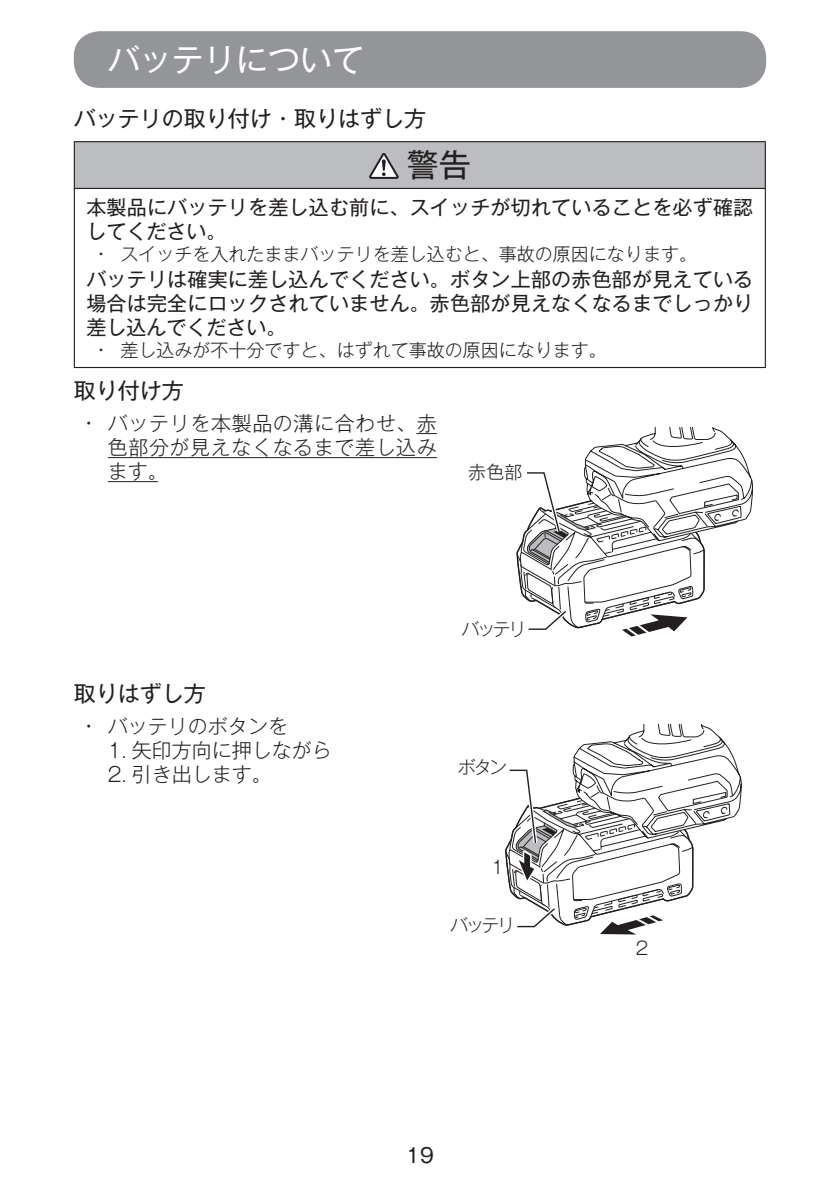
<style>
.page{position:relative;width:840px;height:1191px;background:#fff}
.page>*{position:absolute;margin:0;border:0;box-sizing:border-box;transform-origin:0 0}
.t1{font:32px "Gothic MB101 Pro";color:#fff}
.t2{font:32px "Gothic MB101 Pro";color:#231f20}
.t3{font:22px "Gothic MB101 Pro";color:#231f20}
.t4{font:20px/24px "Gothic MB101 Pro";letter-spacing:.01em;color:#231f20}
.t5{font:300 20px/24px "Gothic MB101 Pro";letter-spacing:.03em;color:#231f20;text-align:justify}
.t6{font:300 20px "Gothic MB101 Pro";color:#231f20}
.t7{font:300 18px "Gothic MB101 Pro";color:#231f20}
.t8{font:18px "Gothic MB101 Pro Light 90 msp RKSJ H";letter-spacing:-.12em;color:#231f20}
</style>
<div class="page">
<div style="left:74px;top:31px;width:691px;height:57px;background:#939598;border-radius:26px"></div>
<svg style="left:416px;top:433px;width:21px;height:1px"></svg>
<hr style="left:108px;top:457px;width:329px;height:1px;background:#231f20">
<hr style="left:108px;top:481px;width:50px;height:1px;background:#231f20">
<div style="left:74px;top:142px;width:690px;height:46px;background:#bcbdc0"></div>
<hr style="left:74px;top:189px;width:1px;height:178px;background:#231f20">
<hr style="left:764px;top:189px;width:1px;height:178px;background:#231f20">
<hr style="left:74px;top:141px;width:691px;height:1px;background:#231f20">
<hr style="left:74px;top:142px;width:1px;height:46px;background:#231f20">
<hr style="left:764px;top:142px;width:1px;height:46px;background:#231f20">
<hr style="left:74px;top:188px;width:691px;height:1px;background:#231f20">
<hr style="left:74px;top:367px;width:691px;height:1px;background:#231f20">
<svg style="left:369px;top:153px;width:29px;height:26px"></svg>
<svg style="left:516px;top:427px;width:237px;height:210px"></svg>
<svg style="left:505px;top:724px;width:237px;height:211px"></svg>
<h1 class="t1" style="left:108px;top:33px;width:258px">バッテリについて</h1>
<p class="t3" style="left:74px;top:100px;width:353px">バッテリの取り付け・取りはずし方</p>
<h1 class="t2" style="left:406px;top:138px;width:65px">警告</h1>
<p class="t4" style="left:86px;top:192px;width:668px">本製品にバッテリを差し込む前に、スイッチが切れていることを必ず確認してください。</p>
<p class="t7" style="left:98px;top:239px;width:600px">• スイッチを入れたままバッテリを差し込むと、事故の原因になります。</p>
<p class="t4" style="left:86px;top:264px;width:668px;text-align:justify">バッテリは確実に差し込んでください。ボタン上部の赤色部が見えている場合は完全にロックされていません。赤色部が見えなくなるまでしっかり差し込んでください。</p>
<p class="t7" style="left:98px;top:335px;width:510px">• 差し込みが不十分ですと、はずれて事故の原因になります。</p>
<p class="t3" style="left:74px;top:372px;width:111px">取り付け方</p>
<p class="t5" style="left:108px;top:408px;width:330px;text-indent:-23px">• バッテリを本製品の溝に合わせ、赤色部分が見えなくなるまで差し込みます。</p>
<p class="t8" style="left:468px;top:457px;width:55px">赤色部</p>
<p class="t3" style="left:74px;top:675px;width:133px">取りはずし方</p>
<p class="t6" style="left:85px;top:710px;width:204px">• バッテリのボタンを</p>
<p class="t6" style="left:108px;top:734px;width:225px">1. 矢印方向に押しながら</p>
<p class="t5" style="left:108px;top:759px;width:165px">2. 引き出します。</p>
<p class="t8" style="left:461px;top:614px;width:67px">バッテリ</p>
<p class="t8" style="left:457px;top:752px;width:51px">ボタン</p>
<p class="t8" style="left:491px;top:852px;width:14px">1</p>
<p class="t8" style="left:450px;top:910px;width:67px">バッテリ</p>
<p class="t4" style="left:406px;top:1140px;width:29px">19</p>
<p class="t8" style="left:635px;top:933px;width:14px">2</p>
</div>
